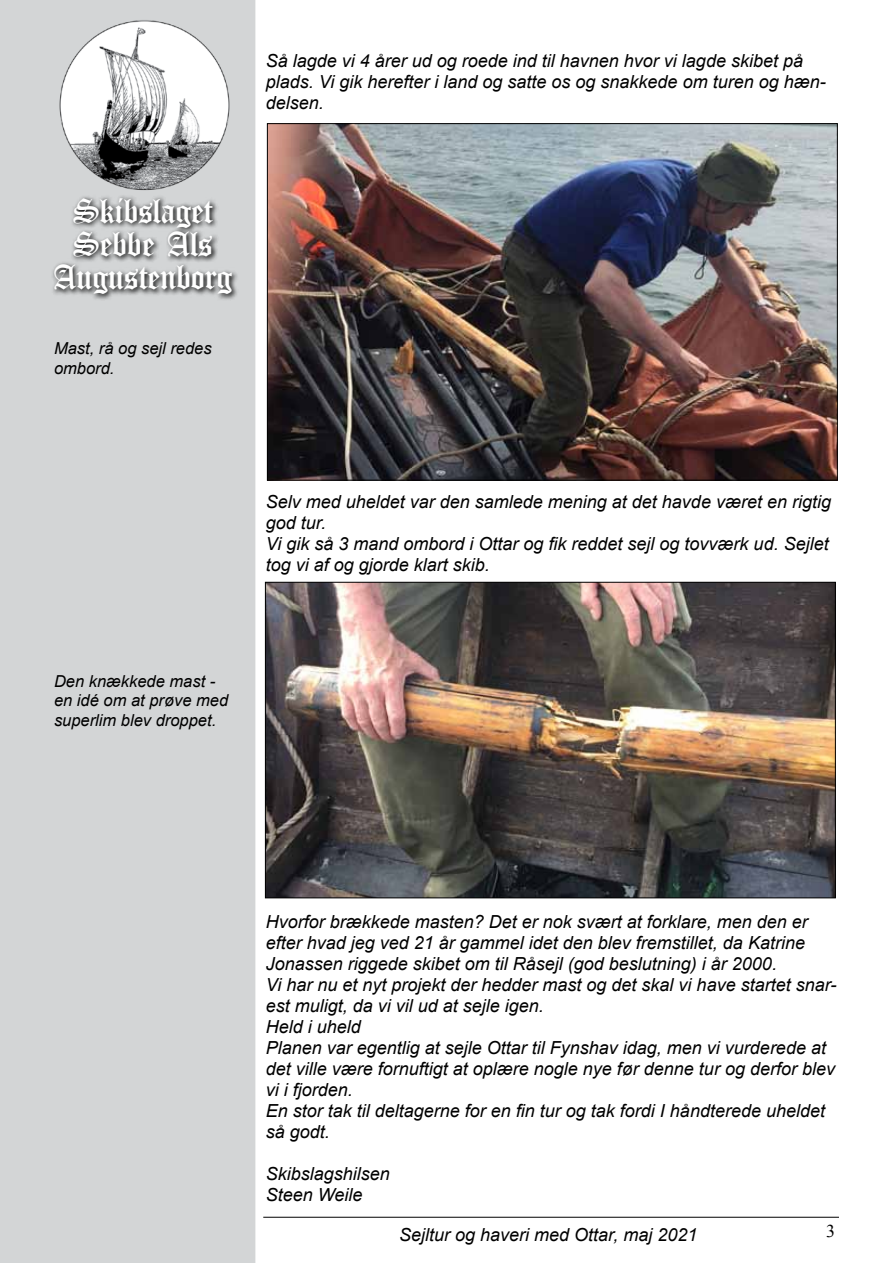
<style>
.page{position:relative;width:893px;height:1263px;background:#fff}
.page>*{position:absolute;margin:0;border:0;box-sizing:border-box;transform-origin:0 0}
.t1{font:36px/33px "Canterbury";color:#fff;text-align:center}
.t2{font:italic 18px/21px "Arial";color:#000}
.t3{font:18px "Times New Roman";color:#000}
.t4{font:italic 16.5px/19.8px "Arial";color:#000}
</style>
<div class="page">
<div style="left:1px;top:1px;width:254px;height:1261px;background:#d3d5d6"></div>
<div style="left:0;top:0;width:255px;height:1263px;border:2px solid #d3d5d6"></div>
<hr style="left:263px;top:1217px;width:576px;height:1px;background:#000">
<img style="left:59px;top:20px;width:171px;height:170px">
<svg style="left:52px;top:196px;width:185px;height:104px"></svg>
<img style="left:267px;top:584px;width:567px;height:312px">
<img style="left:269px;top:125px;width:566px;height:353px">
<p class="t2" style="left:266px;top:51px;width:562px">Så lagde vi 4 årer ud og roede ind til havnen hvor vi lagde skibet på plads. Vi gik herefter i land og satte os og snakkede om turen og hæn&shy;delsen.</p>
<h1 class="t1" style="left:54px;top:194px;width:180px">Skibslaget<br>Sebbe Als<br>Augustenborg</h1>
<p class="t4" style="left:54px;top:339px;width:159px">Mast, rå og sejl redes ombord.</p>
<p class="t2" style="left:266px;top:492px;width:567px">Selv med uheldet var den samlede mening at det havde været en rigtig god tur.<br>Vi gik så 3 mand ombord i Ottar og fik reddet sejl og tovværk ud. Sejlet tog vi af og gjorde klart skib.</p>
<p class="t4" style="left:54px;top:671px;width:176px">Den knækkede mast - en idé om at prøve med superlim blev droppet.</p>
<p class="t2" style="left:266px;top:912px;width:572px">Hvorfor brækkede masten? Det er nok svært at forklare, men den er efter hvad jeg ved 21 år gammel idet den blev fremstillet, da Katrine Jonassen riggede skibet om til Råsejl (god beslutning) i år 2000.<br>Vi har nu et nyt projekt der hedder mast og det skal vi have startet snar&shy;est muligt, da vi vil ud at sejle igen.<br>Held i uheld<br>Planen var egentlig at sejle Ottar til Fynshav idag, men vi vurderede at det ville være fornuftigt at oplære nogle nye før denne tur og derfor blev vi i fjorden.<br>En stor tak til deltagerne for en fin tur og tak fordi I håndterede uheldet så godt.</p>
<p class="t2" style="left:266px;top:1164px;width:126px">Skibslagshilsen<br>Steen Weile</p>
<p class="t2" style="left:399px;top:1224px;width:300px">Sejltur og haveri med Ottar, maj 2021</p>
<p class="t3" style="left:826px;top:1219px;width:10px">3</p>
</div>
